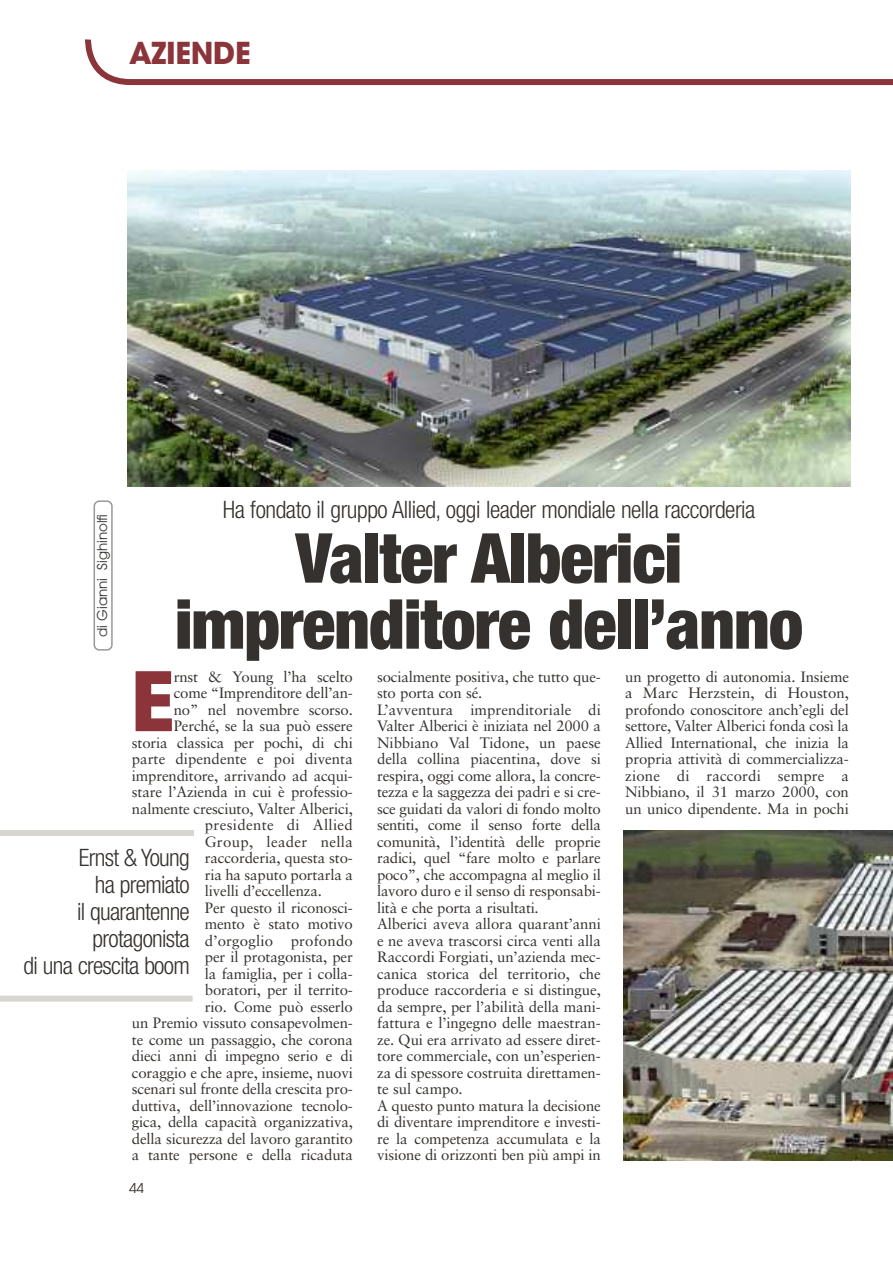
<style>
.page{position:relative;width:893px;height:1263px;background:#fff}
.page>*{position:absolute;margin:0;border:0;box-sizing:border-box;transform-origin:0 0}
.t1{font:900 condensed 84px "Helvetica Neue";color:#8b353b}
.t2{font:900 condensed 69px/66px "Helvetica Neue";letter-spacing:-.015em;color:#34312e;text-align:center}
.t3{font:700 30px "Avant Garde";letter-spacing:-.015em;color:#8b353b}
.t4{font:300 condensed 24px/27px "Helvetica Neue";letter-spacing:-.025em;color:#34312e;text-align:right}
.t5{font:15px/16.5px "Sabon";letter-spacing:-.01em;color:#34312e}
.t6{font:15px "Sabon";letter-spacing:.02em;color:#34312e}
.t7{font:15px "Sabon";letter-spacing:.01em;color:#34312e}
.t8{font:13.5px "Avant Garde";color:#34312e}
</style>
<div class="page">
<svg style="left:94px;top:500px;width:19px;height:151px"></svg>
<div style="left:0;top:830px;width:194px;height:6px;background:#d7d6d0"></div>
<div style="left:0;top:996px;width:193px;height:6px;background:#d7d6d0"></div>
<svg style="left:85px;top:39px;width:808px;height:47px"></svg>
<img style="left:128px;top:171px;width:722px;height:315px">
<img style="left:624px;top:830px;width:269px;height:331px">
<h3 class="t3" style="left:129px;top:41px;width:123px">AZIENDE</h3>
<p class="t8" style="left:97px;top:637px;width:124px;rotate:-90deg">di Gianni Sighinolfi</p>
<h3 class="t4" style="left:223px;top:498px;width:534px">Ha fondato il gruppo Allied, oggi leader mondiale nella raccorderia</h3>
<h2 class="t2" style="left:175px;top:531px;width:630px">Valter Alberici imprenditore dell’anno</h2>
<h1 class="t1" style="left:132px;top:671px;width:43px">E</h1>
<p class="t5" style="left:174px;top:669px;width:181px">rnst &amp; Young l’ha scelto</p>
<p class="t5" style="left:174px;top:686px;width:181px">come “Imprenditore dell’an-</p>
<p class="t5" style="left:174px;top:702px;width:181px">no” nel novembre scorso.</p>
<p class="t5" style="left:174px;top:719px;width:181px">Perché, se la sua può essere</p>
<p class="t5" style="left:132px;top:735px;width:222px">storia classica per pochi, di chi</p>
<p class="t5" style="left:132px;top:752px;width:222px">parte dipendente e poi diventa</p>
<p class="t5" style="left:132px;top:768px;width:222px">imprenditore, arrivando ad acqui-</p>
<p class="t5" style="left:132px;top:785px;width:222px">stare l’Azienda in cui è professio-</p>
<p class="t5" style="left:132px;top:801px;width:222px">nalmente cresciuto, Valter Alberici,</p>
<p class="t6" style="left:205px;top:819px;width:149px">presidente di Allied</p>
<p class="t6" style="left:205px;top:835px;width:149px">Group, leader nella</p>
<p class="t5" style="left:205px;top:851px;width:150px">raccorderia, questa sto-</p>
<p class="t5" style="left:205px;top:867px;width:149px">ria ha saputo portarla a</p>
<p class="t5" style="left:205px;top:884px;width:119px">livelli d’eccellenza.</p>
<p class="t5" style="left:205px;top:900px;width:150px">Per questo il riconosci-</p>
<p class="t5" style="left:205px;top:917px;width:150px">mento è stato motivo</p>
<p class="t7" style="left:205px;top:934px;width:149px">d’orgoglio profondo</p>
<p class="t5" style="left:205px;top:950px;width:150px">per il protagonista, per</p>
<p class="t5" style="left:205px;top:966px;width:150px">la famiglia, per i colla-</p>
<p class="t5" style="left:205px;top:983px;width:149px">boratori, per il territo-</p>
<p class="t5" style="left:205px;top:999px;width:150px">rio. Come può esserlo</p>
<p class="t5" style="left:132px;top:1016px;width:222px">un Premio vissuto consapevolmen-</p>
<p class="t5" style="left:132px;top:1032px;width:222px">te come un passaggio, che corona</p>
<p class="t5" style="left:132px;top:1049px;width:222px">dieci anni di impegno serio e di</p>
<p class="t5" style="left:132px;top:1065px;width:222px">coraggio e che apre, insieme, nuovi</p>
<p class="t5" style="left:132px;top:1082px;width:222px">scenari sul fronte della crescita pro-</p>
<p class="t5" style="left:132px;top:1098px;width:222px">duttiva, dell’innovazione tecnolo-</p>
<p class="t5" style="left:132px;top:1115px;width:222px">gica, della capacità organizzativa,</p>
<p class="t5" style="left:132px;top:1131px;width:222px">della sicurezza del lavoro garantito</p>
<p class="t5" style="left:132px;top:1148px;width:222px">a tante persone e della ricaduta</p>
<h3 class="t4" style="left:24px;top:846px;width:168px">Ernst &amp; Young<br>ha premiato<br>il quarantenne protagonista<br>di una crescita boom</h3>
<p class="t8" style="left:129px;top:1183px;width:16px">44</p>
<p class="t5" style="left:377px;top:669px;width:225px">socialmente positiva, che tutto que&shy;sto porta con sé.<br>L’avventura imprenditoriale di Valter Alberici è iniziata nel 2000 a Nibbiano Val Tidone, un paese della collina piacentina, dove si respira, oggi come allora, la concre&shy;tezza e la saggezza dei padri e si cre&shy;sce guidati da valori di fondo molto sentiti, come il senso forte della comunità, l’identità delle proprie radici, quel “fare molto e parlare poco”, che accompagna al meglio il lavoro duro e il senso di responsabi&shy;lità e che porta a risultati.<br>Alberici aveva allora quarant’anni e ne aveva trascorsi circa venti alla Raccordi Forgiati, un’azienda mec&shy;canica storica del territorio, che produce raccorderia e si distingue, da sempre, per l’abilità della mani&shy;fattura e l’ingegno delle maestran&shy;ze. Qui era arrivato ad essere diret&shy;tore commerciale, con un’esperien&shy;za di spessore costruita direttamen&shy;te sul campo.<br>A questo punto matura la decisione di diventare imprenditore e investi&shy;re la competenza accumulata e la visione di orizzonti ben più ampi in</p>
<p class="t5" style="left:625px;top:669px;width:225px;text-align:justify">un progetto di autonomia. Insieme a Marc Herzstein, di Houston, profondo conoscitore anch’egli del settore, Valter Alberici fonda così la Allied International, che inizia la propria attività di commercializza&shy;zione di raccordi sempre a Nibbiano, il 31 marzo 2000, con un unico dipendente. Ma in pochi</p>
</div>
